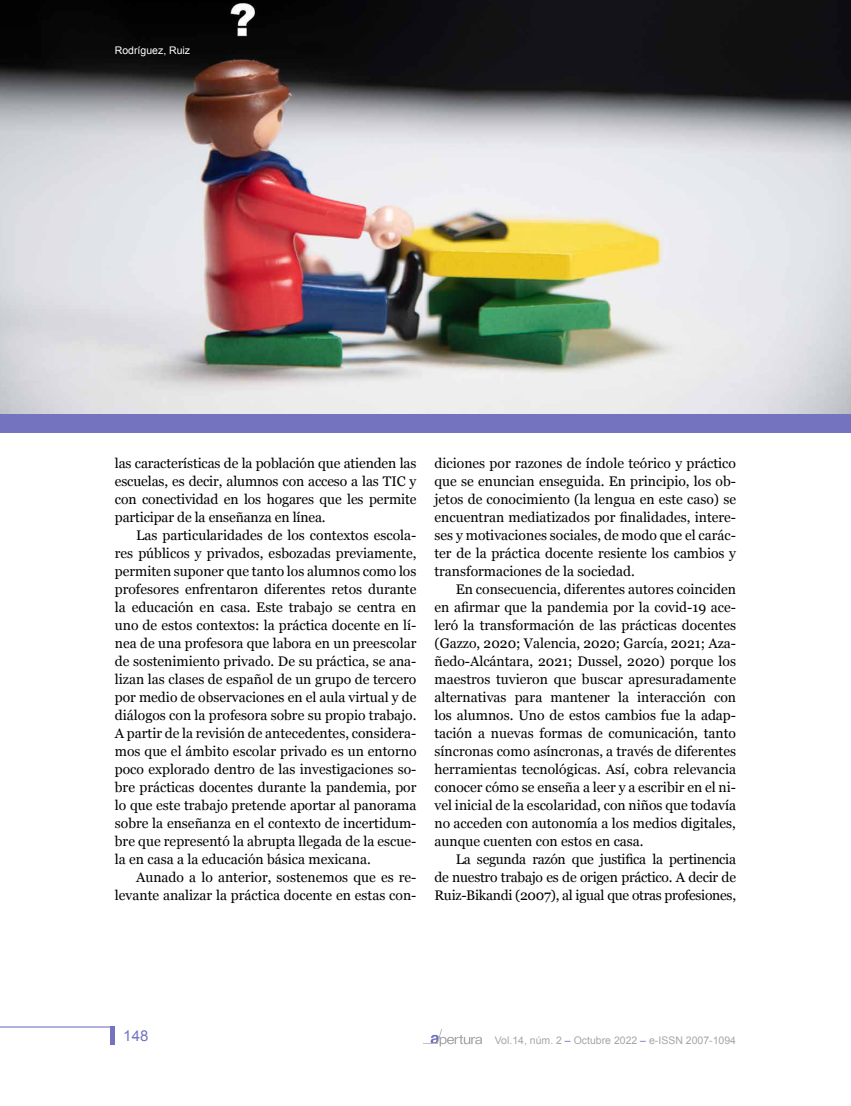
<style>
.page{position:relative;width:851px;height:1106px;background:#fff}
.page>*{position:absolute;margin:0;border:0;box-sizing:border-box;transform-origin:0 0}
.t1{font:15px "Arial";color:#7473c0}
.t2{font:13.8px/18px "Georgia";color:#000;text-align:justify}
.t3{font:10.5px "Arial";color:#a6a6a6}
.t4{font:10.5px "Arial";color:#fff}
.s1{color:#7473c0}
</style>
<div class="page">
<svg style="left:423px;top:1029px;width:59px;height:17px"></svg>
<hr style="left:0;top:1026px;width:114px;height:1px;background:#7473c0">
<div style="left:110px;top:1026px;width:5px;height:18px;background:#7473c0"></div>
<img style="left:0;top:0;width:850px;height:414px">
<div style="left:0;top:414px;width:850px;height:18px;background:#7473c0"></div>
<p class="t4" style="left:115px;top:43px;width:77px">Rodríguez, Ruiz</p>
<p class="t2" style="left:115px;top:454px;width:303px">las características de la población que atienden las escuelas, es decir, alumnos con acceso a las TIC y con conectividad en los hogares que les permite participar de la enseñanza en línea.</p>
<p class="t2" style="left:115px;top:526px;width:303px;text-indent:21px">Las particularidades de los contextos escola&shy;res públicos y privados, esbozadas previamente, permiten suponer que tanto los alumnos como los profesores enfrentaron diferentes retos durante la educación en casa. Este trabajo se centra en uno de estos contextos: la práctica docente en lí&shy;nea de una profesora que labora en un preescolar de sostenimiento privado. De su práctica, se ana&shy;lizan las clases de español de un grupo de tercero por medio de observaciones en el aula virtual y de diálogos con la profesora sobre su propio trabajo.<br>A partir de la revisión de antecedentes, considera&shy;mos que el ámbito escolar privado es un entorno poco explorado dentro de las investigaciones so&shy;bre prácticas docentes durante la pandemia, por lo que este trabajo pretende aportar al panorama sobre la enseñanza en el contexto de incertidum&shy;bre que representó la abrupta llegada de la escue&shy;la en casa a la educación básica mexicana.</p>
<p class="t2" style="left:115px;top:868px;width:303px;text-align:right">Aunado a lo anterior, sostenemos que es re&shy;levante analizar la práctica docente en estas con-</p>
<p class="t2" style="left:434px;top:454px;width:303px">diciones por razones de índole teórico y práctico que se enuncian enseguida. En principio, los ob&shy;jetos de conocimiento (la lengua en este caso) se encuentran mediatizados por finalidades, intere&shy;ses y motivaciones sociales, de modo que el carác&shy;ter de la práctica docente resiente los cambios y transformaciones de la sociedad.</p>
<p class="t2" style="left:434px;top:580px;width:303px;text-indent:21px">En consecuencia, diferentes autores coinciden en afirmar que la pandemia por la covid-19 ace&shy;leró la transformación de las prácticas docentes (Gazzo, 2020; Valencia, 2020; García, 2021; Aza&shy;ñedo-Alcántara, 2021; Dussel, 2020) porque los maestros tuvieron que buscar apresuradamente alternativas para mantener la interacción con los alumnos. Uno de estos cambios fue la adap&shy;tación a nuevas formas de comunicación, tanto síncronas como asíncronas, a través de diferentes herramientas tecnológicas. Así, cobra relevancia conocer cómo se enseña a leer y a escribir en el ni&shy;vel inicial de la escolaridad, con niños que todavía no acceden con autonomía a los medios digitales, aunque cuenten con estos en casa.</p>
<p class="t2" style="left:434px;top:849px;width:303px;text-indent:21px">La segunda razón que justifica la pertinencia de nuestro trabajo es de origen práctico. A decir de Ruiz-Bikandi (2007), al igual que otras profesiones,</p>
<p class="t1" style="left:123px;top:1026px;width:27px">148</p>
<p class="t3" style="left:495px;top:1033px;width:243px">Vol.14, núm. 2 <span class="s1">–</span> Octubre 2022 <span class="s1">–</span> e-ISSN 2007-1094</p>
</div>
